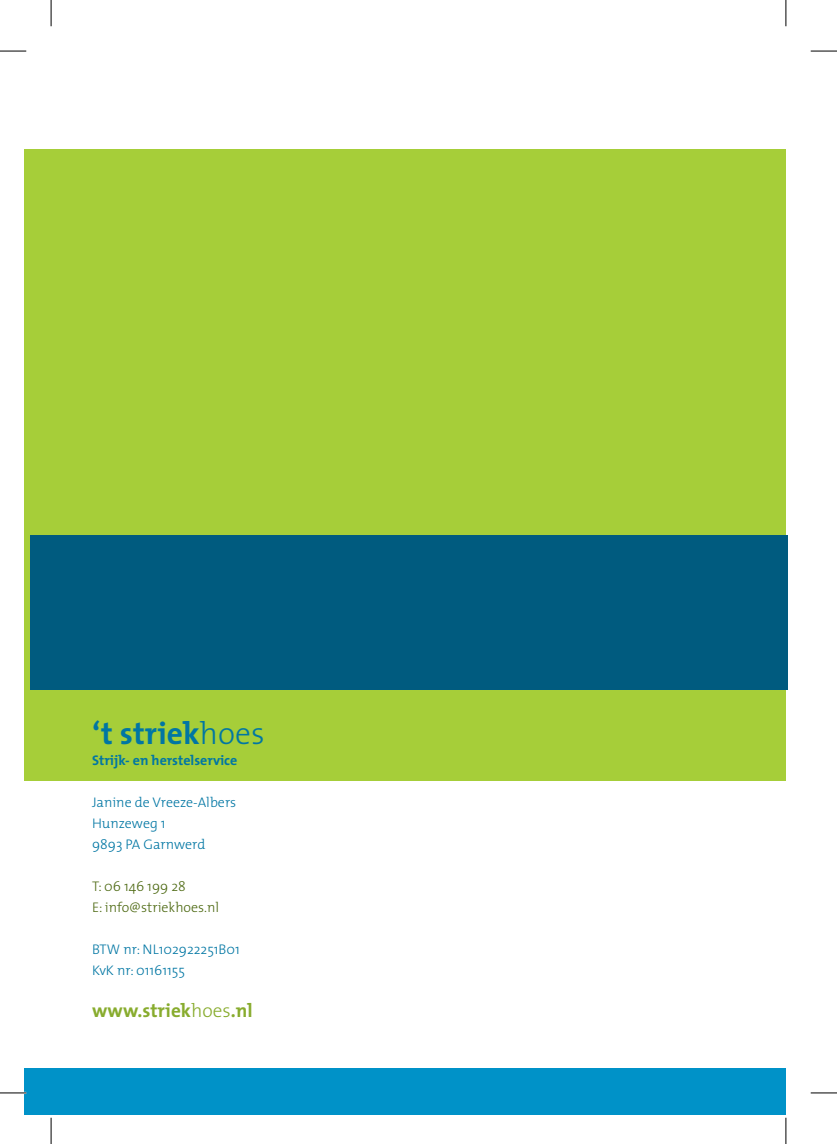
<style>
.page{position:relative;width:837px;height:1144px;background:#fff}
.page>*{position:absolute;margin:0;border:0;box-sizing:border-box;transform-origin:0 0}
.t1{font:700 31.5px "The Mix";color:#0076a3}
.t2{font:700 19.25px "The Mix";color:#88ac2e}
.t3{font:300 14px/21px "The Mix";color:#0076a3}
.t4{font:300 14px/21px "The Mix";color:#4d6912}
.t5{font:700 14px "The Mix";color:#0076a3}
.s1{font-weight:300}
</style>
<div class="page">
<div style="left:25px;top:149px;width:760px;height:632px;background:#a6ce39"></div>
<div style="left:30px;top:535px;width:757px;height:154px;background:#005b7f"></div>
<div style="left:25px;top:1068px;width:760px;height:47px;background:#0092c8"></div>
<hr style="left:0;top:1092px;width:26px;height:2px;background:#fff">
<svg style="left:0;top:51px;width:26px;height:1px"></svg>
<svg style="left:810px;top:51px;width:26px;height:1px"></svg>
<svg style="left:0;top:1092px;width:26px;height:1px"></svg>
<svg style="left:810px;top:1092px;width:26px;height:1px"></svg>
<svg style="left:51px;top:0;width:1px;height:26px"></svg>
<svg style="left:51px;top:1118px;width:1px;height:26px"></svg>
<svg style="left:785px;top:0;width:1px;height:26px"></svg>
<svg style="left:785px;top:1118px;width:1px;height:26px"></svg>
<h1 class="t1" style="left:92px;top:707px;width:174px">‘t striek<span class="s1">hoes</span></h1>
<p class="t5" style="left:92px;top:749px;width:147px">Strijk- en herstelservice</p>
<p class="t3" style="left:92px;top:791px;width:146px">Janine de Vreeze-Albers<br>Hunzeweg 1<br>9893 PA Garnwerd</p>
<p class="t4" style="left:92px;top:875px;width:129px">T: 06 146 199 28<br>E: info@striekhoes.nl</p>
<p class="t3" style="left:92px;top:938px;width:149px">BTW nr: NL102922251B01<br>KvK nr: 01161155</p>
<h2 class="t2" style="left:92px;top:994px;width:162px">www.striek<span class="s1">hoes</span>.nl</h2>
</div>
